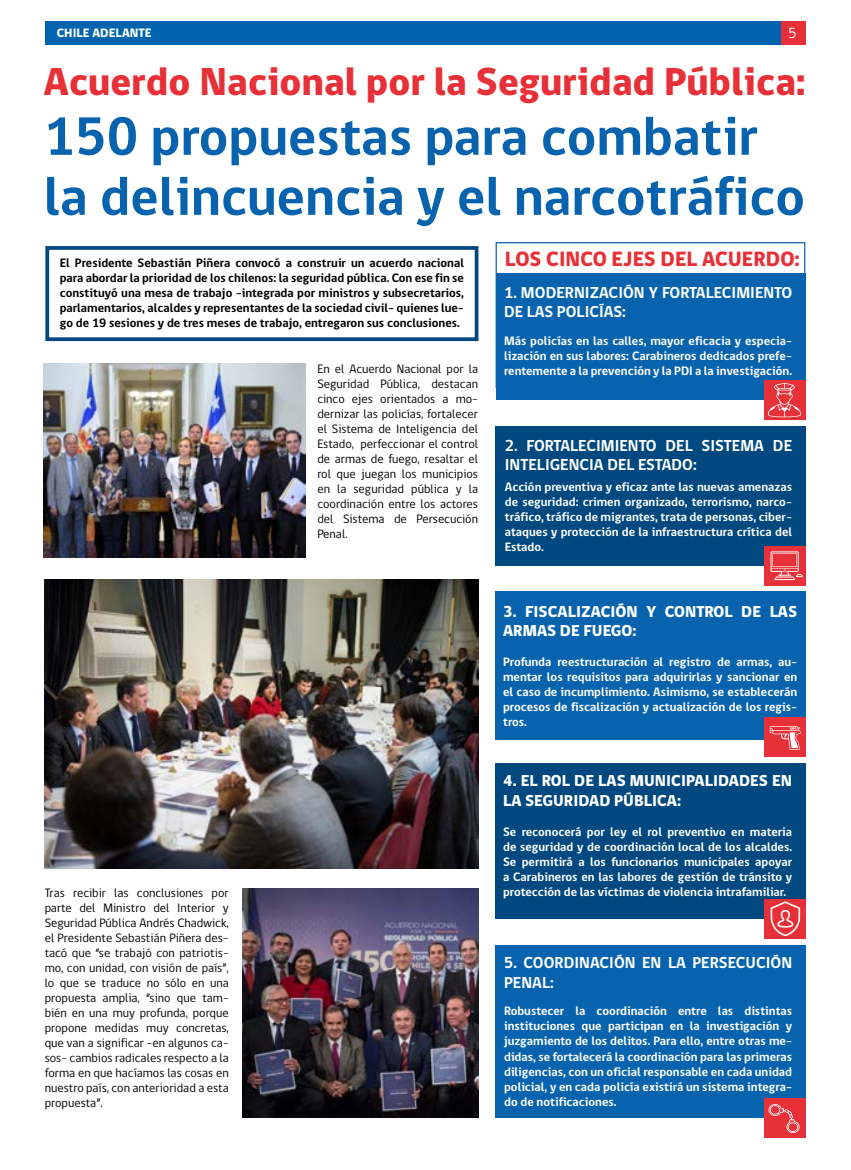
<style>
.page{position:relative;width:851px;height:1170px;background:#fff}
.page>*{position:absolute;margin:0;border:0;box-sizing:border-box;transform-origin:0 0}
.t1{font:700 55px/60px "gob CL";color:#0863ae}
.t2{font:800 40px "gob CL";color:#e73037}
.t3{font:800 21.25px "gob CL";color:#e73037}
.t4{font:700 16.25px/19.5px "gob CL";color:#fff}
.t5{font:800 16.25px/19.5px "gob CL";color:#fff}
.t6{font:15px "gob CL";color:#fff}
.t7{font:700 12.5px/15px "gob CL";color:#fff;text-align:justify}
.t8{font:12.5px/15px "gob CL";color:#000;text-align:justify}
.t9{font:700 12.5px/15px "gob CL";color:#000;text-align:justify}
.t10{font:800 12.5px "gob CL";color:#fff}
</style>
<div class="page">
<div style="left:45px;top:246px;width:433px;height:95px;border:4px solid #004880"></div>
<div style="left:45px;top:21px;width:760px;height:24px;background:#0063af"></div>
<div style="left:781px;top:21px;width:24px;height:24px;background:#e73037"></div>
<div style="left:496px;top:274px;width:309px;height:126px;background:#0863ae"></div>
<div style="left:496px;top:591px;width:309px;height:148px;background:#0863ae"></div>
<div style="left:496px;top:944px;width:309px;height:173px;background:#0863ae"></div>
<div style="left:495px;top:426px;width:310px;height:139px;background:#004880"></div>
<div style="left:495px;top:762px;width:310px;height:156px;background:#004880"></div>
<div style="left:495px;top:242px;width:310px;height:146px;border:1px solid #0863ae"></div>
<div style="left:763px;top:380px;width:42px;height:39px;background:#e73037"></div>
<svg style="left:768px;top:383px;width:33px;height:34px"></svg>
<div style="left:764px;top:717px;width:42px;height:39px;background:#e73037"></div>
<svg style="left:769px;top:726px;width:31px;height:24px"></svg>
<div style="left:764px;top:546px;width:42px;height:39px;background:#e73037"></div>
<svg style="left:770px;top:551px;width:32px;height:29px"></svg>
<div style="left:764px;top:1097px;width:41px;height:40px;background:#e73037"></div>
<svg style="left:768px;top:1104px;width:32px;height:28px"></svg>
<div style="left:764px;top:899px;width:42px;height:39px;background:#e73037"></div>
<svg style="left:770px;top:901px;width:30px;height:34px"></svg>
<img style="left:45px;top:580px;width:433px;height:288px">
<img style="left:242px;top:888px;width:236px;height:229px">
<img style="left:44px;top:363px;width:262px;height:194px">
<p class="t10" style="left:57px;top:24px;width:96px">CHILE ADELANTE</p>
<p class="t6" style="left:788px;top:23px;width:10px">5</p>
<h2 class="t2" style="left:44px;top:54px;width:763px">Acuerdo Nacional por la Seguridad Pública:</h2>
<h1 class="t1" style="left:44px;top:108px;width:762px">150 propuestas para combatir la delincuencia y el narcotráfico</h1>
<h3 class="t3" style="left:504px;top:244px;width:296px">LOS CINCO EJES DEL ACUERDO:</h3>
<p class="t9" style="left:60px;top:256px;width:406px">El Presidente Sebastián Piñera convocó a construir un acuerdo nacional para abordar la prioridad de los chilenos: la seguridad pública. Con ese fin se constituyó una mesa de trabajo -integrada por ministros y subsecretarios, parlamentarios, alcaldes y representantes de la sociedad civil- quienes lue&shy;go de 19 sesiones y de tres meses de trabajo, entregaron sus conclusiones.</p>
<p class="t8" style="left:317px;top:361px;width:162px">En el Acuerdo Nacional por la Seguridad Pública, destacan cinco ejes orientados a mo&shy;dernizar las policías, fortalecer el Sistema de Inteligencia del Estado, perfeccionar el control de armas de fuego, resaltar el rol que juegan los municipios en la seguridad pública y la coordinación entre los actores del Sistema de Persecución Penal.</p>
<h3 class="t4" style="left:504px;top:283px;width:289px">1. MODERNIZACIÓN Y FORTALECIMIENTO<br>DE LAS POLICÍAS:</h3>
<p class="t7" style="left:504px;top:333px;width:289px">Más policías en las calles, mayor eficacia y especia&shy;lización en sus labores: Carabineros dedicados prefe&shy;rentemente a la prevención y la PDI a la investigación.</p>
<h3 class="t4" style="left:504px;top:436px;width:289px">2. FORTALECIMIENTO DEL SISTEMA DE<br>INTELIGENCIA DEL ESTADO:</h3>
<p class="t7" style="left:504px;top:480px;width:289px">Acción preventiva y eficaz ante las nuevas amenazas de seguridad: crimen organizado, terrorismo, narco&shy;tráfico, tráfico de migrantes, trata de personas, ciber&shy;ataques y protección de la infraestructura crítica del Estado.</p>
<p class="t8" style="left:45px;top:885px;width:186px">Tras recibir las conclusiones por parte del Ministro del Interior y Seguridad Pública Andrés Chadwick, el Presidente Sebastián Piñera des&shy;tacó que “se trabajó con patriotis&shy;mo, con unidad, con visión de país”, lo que se traduce no sólo en una propuesta amplia, “sino que tam&shy;bién en una muy profunda, porque propone medidas muy concretas, que van a significar -en algunos ca&shy;sos- cambios radicales respecto a la forma en que hacíamos las cosas en nuestro país, con anterioridad a esta propuesta”.</p>
<h3 class="t5" style="left:503px;top:601px;width:296px">3. FISCALIZACIÓN Y CONTROL DE LAS<br>ARMAS DE FUEGO:</h3>
<p class="t7" style="left:503px;top:654px;width:296px">Profunda reestructuración al registro de armas, au&shy;mentar los requisitos para adquirirlas y sancionar en el caso de incumplimiento. Asimismo, se establecerán procesos de fiscalización y actualización de los regis&shy;tros.</p>
<h3 class="t5" style="left:503px;top:771px;width:290px">4. EL ROL DE LAS MUNICIPALIDADES EN<br>LA SEGURIDAD PÚBLICA:</h3>
<p class="t7" style="left:503px;top:824px;width:290px">Se reconocerá por ley el rol preventivo en materia de seguridad y de coordinación local de los alcaldes.<br>Se permitirá a los funcionarios municipales apoyar a Carabineros en las labores de gestión de tránsito y protección de las víctimas de violencia intrafamiliar.</p>
<h3 class="t4" style="left:504px;top:953px;width:289px">5. COORDINACIÓN EN LA PERSECUCIÓN<br>PENAL:</h3>
<p class="t7" style="left:504px;top:1004px;width:289px">Robustecer la coordinación entre las distintas instituciones que participan en la investigación y juzgamiento de los delitos. Para ello, entre otras me&shy;didas, se fortalecerá la coordinación para las primeras diligencias, con un oficial responsable en cada unidad policial, y en cada policía existirá un sistema integra&shy;do de notificaciones.</p>
</div>
